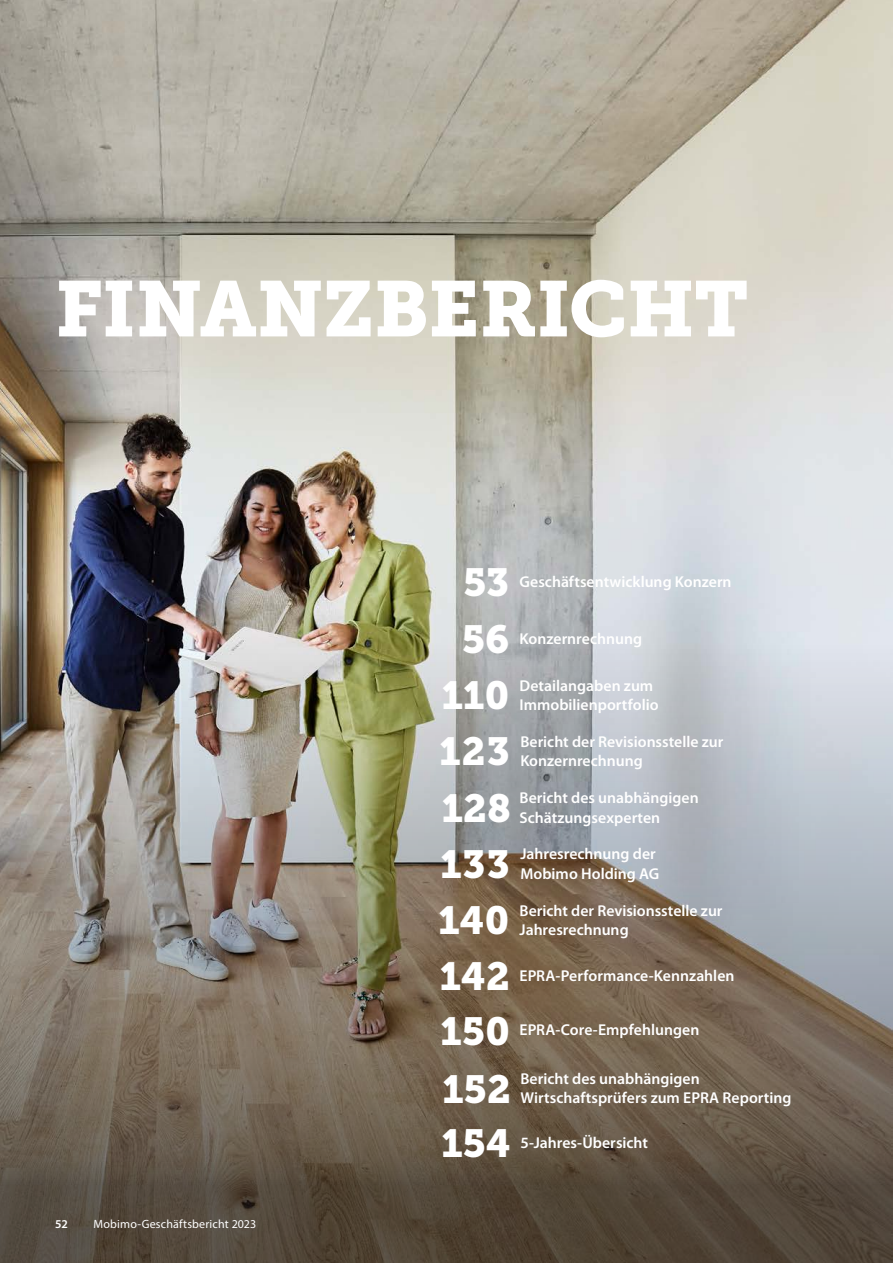
<style>
.page{position:relative;width:893px;height:1263px;background:#fff}
.page>*{position:absolute;margin:0;border:0;box-sizing:border-box;transform-origin:0 0}
.t1{font:78px "Museo Slab 900";letter-spacing:-.01em;color:#fff}
.t2{font:39px/56.4px "Museo Slab 900";letter-spacing:.01em;color:#fff;text-align:center}
.t3{font:600 15.75px/19.5px "Myriad Pro";color:#fff}
.t4{font:12px "Myriad Pro";letter-spacing:.015em;color:#fff}
.t5{font:600 12px "Myriad Pro";color:#fff}
</style>
<div class="page">
<img style="left:0;top:0;width:893px;height:497px">
<img style="left:0;top:497px;width:893px;height:766px">
<h1 class="t1" style="left:55px;top:264px;width:695px">FINANZBERICHT</h1>
<h2 class="t2" style="left:463px;top:554px;width:47px">53</h2>
<p class="t3" style="left:520px;top:572px;width:213px">Geschäftsentwicklung Konzern</p>
<h2 class="t2" style="left:440px;top:611px;width:72px">56<br>110<br>123</h2>
<p class="t3" style="left:520px;top:629px;width:124px">Konzernrechnung</p>
<p class="t3" style="left:519px;top:676px;width:141px">Detailangaben zum<br>Immobilienportfolio</p>
<p class="t3" style="left:520px;top:732px;width:205px">Bericht der Revisionsstelle zur<br>Konzernrechnung</p>
<h2 class="t2" style="left:442px;top:780px;width:71px">128</h2>
<p class="t3" style="left:519px;top:788px;width:181px">Bericht des unabhängigen<br>Schätzungsexperten</p>
<h2 class="t2" style="left:440px;top:836px;width:71px">133</h2>
<p class="t3" style="left:520px;top:845px;width:140px">Jahresrechnung der<br>Mobimo Holding AG</p>
<h2 class="t2" style="left:438px;top:893px;width:72px">140</h2>
<p class="t3" style="left:519px;top:901px;width:205px">Bericht der Revisionsstelle zur<br>Jahresrechnung</p>
<h2 class="t2" style="left:440px;top:948px;width:72px">142</h2>
<p class="t3" style="left:519px;top:966px;width:217px">EPRA-Performance-Kennzahlen</p>
<p class="t5" style="left:55px;top:1217px;width:14px">52</p>
<p class="t4" style="left:94px;top:1217px;width:164px">Mobimo-Geschäftsbericht 2023</p>
<h2 class="t2" style="left:441px;top:1003px;width:71px">150</h2>
<p class="t3" style="left:519px;top:1021px;width:181px">EPRA-Core-Empfehlungen</p>
<h2 class="t2" style="left:442px;top:1061px;width:70px">152</h2>
<p class="t3" style="left:520px;top:1069px;width:272px">Bericht des unabhängigen<br>Wirtschaftsprüfers zum EPRA Reporting</p>
<h2 class="t2" style="left:441px;top:1115px;width:71px">154</h2>
<p class="t3" style="left:520px;top:1133px;width:129px">5-Jahres-Übersicht</p>
</div>
